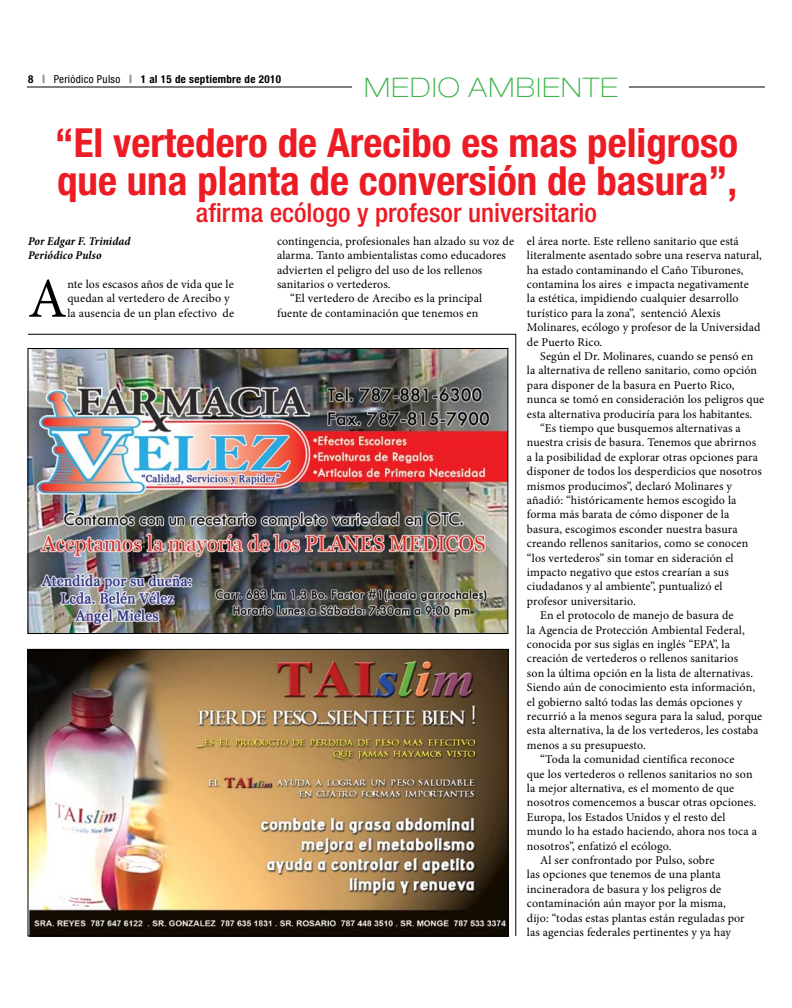
<style>
.page{position:relative;width:792px;height:1008px;background:#fff}
.page>*{position:absolute;margin:0;border:0;box-sizing:border-box;transform-origin:0 0}
.t1{font:56.3px "Minion Pro";color:#000}
.t2{font:700 condensed 40.2px/38px "Helvetica Neue";color:#ed1c24}
.t3{font:100 expanded 27px "Helvetica Neue";letter-spacing:.05em;color:#39b54a}
.t4{font:500 condensed 26.2px "Helvetica Neue";color:#ed1c24}
.t5{font:12px/14.4px "Minion Pro";letter-spacing:.01em;color:#000}
.t6{font:italic 700 condensed 12px/14.4px "Minion Pro";letter-spacing:.01em;color:#000}
.t7{font:700 condensed 11px "Helvetica Neue";letter-spacing:.03em;color:#000}
.t8{font:condensed 11px "Helvetica Neue";letter-spacing:.03em;color:#000}
</style>
<div class="page">
<svg style="left:43px;top:75px;width:2px;height:8px"></svg>
<svg style="left:130px;top:75px;width:2px;height:8px"></svg>
<img style="left:30px;top:350px;width:476px;height:282px">
<div style="left:28px;top:348px;width:480px;height:286px;border:1px solid #000"></div>
<img style="left:30px;top:651px;width:477px;height:283px">
<div style="left:28px;top:649px;width:481px;height:287px;border:1px solid #000"></div>
<hr style="left:27px;top:87px;width:325px;height:1px;background:#000">
<hr style="left:629px;top:87px;width:136px;height:1px;background:#000">
<hr style="left:28px;top:334px;width:488px;height:1px;background:#000">
<hr style="left:516px;top:334px;width:1px;height:602px;background:#000">
<p class="t7" style="left:28px;top:73px;width:7px">8</p>
<p class="t8" style="left:54px;top:73px;width:68px">Periódico Pulso</p>
<p class="t7" style="left:141px;top:73px;width:142px">1 al 15 de septiembre de 2010</p>
<h3 class="t3" style="left:364px;top:71px;width:255px">MEDIO AMBIENTE</h3>
<h2 class="t2" style="left:55px;top:123px;width:685px">“El vertedero de Arecibo es mas peligroso que una planta de conversión de basura”,</h2>
<h3 class="t4" style="left:196px;top:197px;width:403px">afirma ecólogo y profesor universitario</h3>
<p class="t5" style="left:277px;top:234px;width:239px">contingencia, profesionales han alzado su voz de</p>
<p class="t5" style="left:277px;top:248px;width:231px">alarma. Tanto ambientalistas como educadores</p>
<p class="t5" style="left:277px;top:263px;width:207px">advierten el peligro del uso de los rellenos</p>
<p class="t5" style="left:277px;top:277px;width:115px">sanitarios o vertederos.</p>
<p class="t5" style="left:290px;top:291px;width:194px">“El vertedero de Arecibo es la principal</p>
<p class="t5" style="left:277px;top:306px;width:203px">fuente de contaminación que tenemos en</p>
<p class="t5" style="left:527px;top:234px;width:237px">el área norte. Este relleno sanitario que está literalmente asentado sobre una reserva natural, ha estado contaminando el Caño Tiburones, contamina los aires e impacta negativamente<br>la estética, impidiendo cualquier desarrollo turístico para la zona”, sentenció Alexis Molinares, ecólogo y profesor de la Universidad de Puerto Rico.</p>
<p class="t5" style="left:540px;top:349px;width:215px">Según el Dr. Molinares, cuando se pensó en</p>
<p class="t5" style="left:527px;top:363px;width:232px">la alternativa de relleno sanitario, como opción</p>
<p class="t5" style="left:527px;top:378px;width:209px">para disponer de la basura en Puerto Rico,</p>
<p class="t5" style="left:527px;top:392px;width:239px">nunca se tomó en consideración los peligros que</p>
<p class="t5" style="left:527px;top:407px;width:227px">esta alternativa produciría para los habitantes.</p>
<p class="t5" style="left:540px;top:421px;width:202px">“Es tiempo que busquemos alternativas a</p>
<p class="t5" style="left:527px;top:435px;width:231px">nuestra crisis de basura. Tenemos que abrirnos</p>
<p class="t5" style="left:527px;top:450px;width:233px">a la posibilidad de explorar otras opciones para</p>
<p class="t5" style="left:527px;top:464px;width:236px">disponer de todos los desperdicios que nosotros</p>
<p class="t5" style="left:527px;top:479px;width:206px">mismos producimos”, declaró Molinares y</p>
<p class="t5" style="left:527px;top:493px;width:211px">añadió: “históricamente hemos escogido la</p>
<p class="t5" style="left:527px;top:507px;width:204px">forma más barata de cómo disponer de la</p>
<p class="t5" style="left:527px;top:522px;width:212px">basura, escogimos esconder nuestra basura</p>
<p class="t5" style="left:527px;top:536px;width:223px">creando rellenos sanitarios, como se conocen</p>
<p class="t5" style="left:527px;top:551px;width:208px">“los vertederos” sin tomar en sideración el</p>
<p class="t5" style="left:527px;top:565px;width:203px">impacto negativo que estos crearían a sus</p>
<p class="t5" style="left:527px;top:579px;width:197px">ciudadanos y al ambiente”, puntualizó el</p>
<p class="t5" style="left:527px;top:594px;width:110px">profesor universitario.</p>
<p class="t5" style="left:540px;top:608px;width:195px">En el protocolo de manejo de basura de</p>
<p class="t5" style="left:527px;top:623px;width:219px">la Agencia de Protección Ambiental Federal,</p>
<p class="t5" style="left:527px;top:637px;width:205px">conocida por sus siglas en inglés “EPA”, la</p>
<p class="t5" style="left:527px;top:651px;width:213px">creación de vertederos o rellenos sanitarios</p>
<p class="t5" style="left:527px;top:666px;width:228px">son la última opción en la lista de alternativas.</p>
<p class="t5" style="left:527px;top:680px;width:230px">Siendo aún de conocimiento esta información,</p>
<p class="t5" style="left:527px;top:695px;width:217px">el gobierno saltó todas las demás opciones y</p>
<p class="t5" style="left:527px;top:709px;width:237px">recurrió a la menos segura para la salud, porque</p>
<p class="t5" style="left:527px;top:723px;width:233px">esta alternativa, la de los vertederos, les costaba</p>
<p class="t5" style="left:527px;top:738px;width:120px">menos a su presupuesto.</p>
<p class="t5" style="left:540px;top:752px;width:196px">“Toda la comunidad científica reconoce</p>
<p class="t5" style="left:527px;top:767px;width:227px">que los vertederos o rellenos sanitarios no son</p>
<p class="t5" style="left:527px;top:781px;width:209px">la mejor alternativa, es el momento de que</p>
<p class="t5" style="left:527px;top:795px;width:231px">nosotros comencemos a buscar otras opciones.</p>
<p class="t5" style="left:527px;top:810px;width:200px">Europa, los Estados Unidos y el resto del</p>
<p class="t5" style="left:527px;top:824px;width:231px">mundo lo ha estado haciendo, ahora nos toca a</p>
<p class="t5" style="left:527px;top:839px;width:146px">nosotros”, enfatizó el ecólogo.</p>
<p class="t5" style="left:540px;top:853px;width:176px">Al ser confrontado por Pulso, sobre</p>
<p class="t5" style="left:527px;top:867px;width:195px">las opciones que tenemos de una planta</p>
<p class="t5" style="left:527px;top:882px;width:196px">incineradora de basura y los peligros de</p>
<p class="t5" style="left:527px;top:896px;width:200px">contaminación aún mayor por la misma,</p>
<p class="t5" style="left:527px;top:911px;width:219px">dijo: “todas estas plantas están reguladas por</p>
<p class="t5" style="left:527px;top:925px;width:206px">las agencias federales pertinentes y ya hay</p>
<p class="t6" style="left:28px;top:234px;width:104px">Por Edgar F. Trinidad<br>Periódico Pulso</p>
<h1 class="t1" style="left:28px;top:261px;width:40px">A</h1>
<p class="t5" style="left:67px;top:277px;width:168px">nte los escasos años de vida que le quedan al vertedero de Arecibo y la ausencia de un plan efectivo de</p>
</div>
